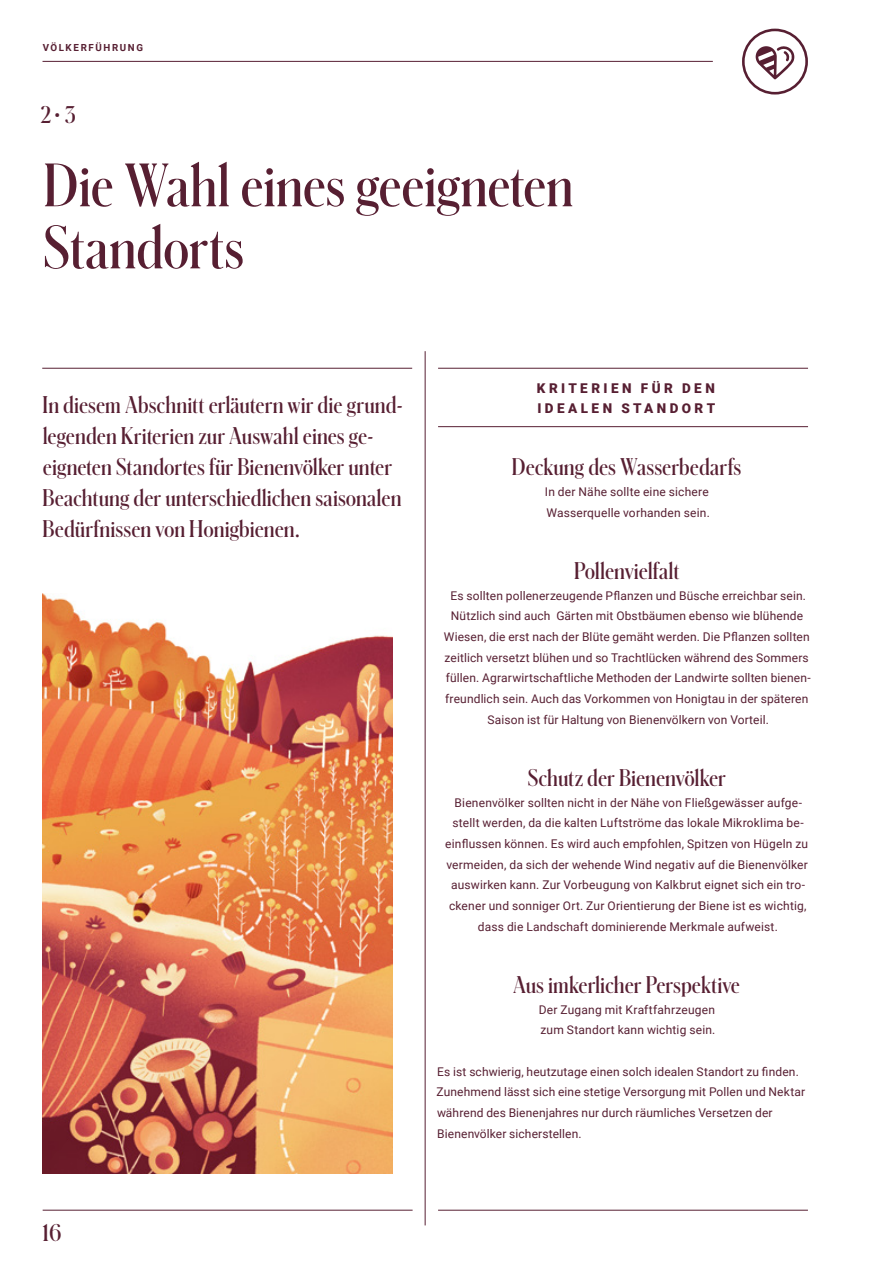
<style>
.page{position:relative;width:893px;height:1263px;background:#fff}
.page>*{position:absolute;margin:0;border:0;box-sizing:border-box;transform-origin:0 0}
.t1{font:600 57px/62.1px "Schnyder Cond S";letter-spacing:-.01em;color:#571f32}
.t2{font:600 22.5px/31px "Schnyder Cond S";letter-spacing:-.005em;color:#571f32}
.t3{font:900 13.5px/20.7px "Roboto";letter-spacing:.255em;color:#571f32}
.t4{font:12px/20.7px "Roboto";letter-spacing:.015em;color:#571f32}
.t5{font:700 9.75px "Roboto";letter-spacing:.165em;color:#571f32}
.s1{font-family:"Roboto";font-weight:100}
</style>
<div class="page">
<hr style="left:43px;top:1210px;width:370px;height:1px;background:#571f32">
<hr style="left:438px;top:1210px;width:370px;height:1px;background:#571f32">
<hr style="left:43px;top:61px;width:670px;height:1px;background:#571f32">
<svg style="left:742px;top:29px;width:66px;height:66px"></svg>
<hr style="left:425px;top:351px;width:1px;height:874px;background:#571f32">
<img style="left:42px;top:594px;width:350px;height:579px">
<hr style="left:438px;top:368px;width:370px;height:1px;background:#571f32">
<hr style="left:42px;top:368px;width:370px;height:1px;background:#571f32">
<hr style="left:438px;top:426px;width:370px;height:1px;background:#571f32">
<p class="t5" style="left:43px;top:41px;width:102px">VÖLKERFÜHRUNG</p>
<h2 class="t2" style="left:41px;top:99px;width:37px">2<span class="s1">•</span>3</h2>
<h1 class="t1" style="left:43px;top:153px;width:532px">Die Wahl eines geeigneten<br>Standorts</h1>
<h2 class="t2" style="left:43px;top:389px;width:362px">In diesem Abschnitt erläutern wir die grund&shy;legenden Kriterien zur Auswahl eines ge&shy;eigneten Standortes für Bienenvölker unter Beachtung der unterschiedlichen saisonalen Bedürfnissen von Honigbienen.</h2>
<h2 class="t2" style="left:43px;top:1217px;width:20px">16</h2>
<p class="t3" style="left:537px;top:377px;width:180px">KRITERIEN FÜR DEN<br>IDEALEN STANDORT</p>
<h2 class="t2" style="left:512px;top:451px;width:231px">Deckung des Wasserbedarfs</h2>
<p class="t4" style="left:545px;top:481px;width:166px">In der Nähe sollte eine sichere<br>Wasserquelle vorhanden sein.</p>
<h2 class="t2" style="left:574px;top:555px;width:107px">Pollenvielfalt</h2>
<p class="t4" style="left:444px;top:584px;width:368px;text-align:center">Es sollten pollenerzeugende Pflanzen und Büsche erreichbar sein.<br>Nützlich sind auch Gärten mit Obstbäumen ebenso wie blühende Wiesen, die erst nach der Blüte gemäht werden. Die Pflanzen sollten zeitlich versetzt blühen und so Trachtlücken während des Sommers füllen. Agrarwirtschaftliche Methoden der Landwirte sollten bienen&shy;freundlich sein. Auch das Vorkommen von Honigtau in der späteren Saison ist für Haltung von Bienenvölkern von Vorteil.</p>
<h2 class="t2" style="left:528px;top:762px;width:200px">Schutz der Bienenvölker</h2>
<p class="t4" style="left:445px;top:791px;width:364px;text-align:center">Bienenvölker sollten nicht in der Nähe von Fließgewässer aufge&shy;stellt werden, da die kalten Luftströme das lokale Mikroklima be&shy;einflussen können. Es wird auch empfohlen, Spitzen von Hügeln zu vermeiden, da sich der wehende Wind negativ auf die Bienenvölker auswirken kann. Zur Vorbeugung von Kalkbrut eignet sich ein tro&shy;ckener und sonniger Ort. Zur Orientierung der Biene ist es wichtig, dass die Landschaft dominierende Merkmale aufweist.</p>
<h2 class="t2" style="left:513px;top:969px;width:228px">Aus imkerlicher Perspektive</h2>
<p class="t4" style="left:539px;top:998px;width:178px">Der Zugang mit Kraftfahrzeugen zum Standort kann wichtig sein.</p>
<p class="t4" style="left:437px;top:1060px;width:370px">Es ist schwierig, heutzutage einen solch idealen Standort zu finden.<br>Zunehmend lässt sich eine stetige Versorgung mit Pollen und Nektar während des Bienenjahres nur durch räumliches Versetzen der Bienenvölker sicherstellen.</p>
</div>
